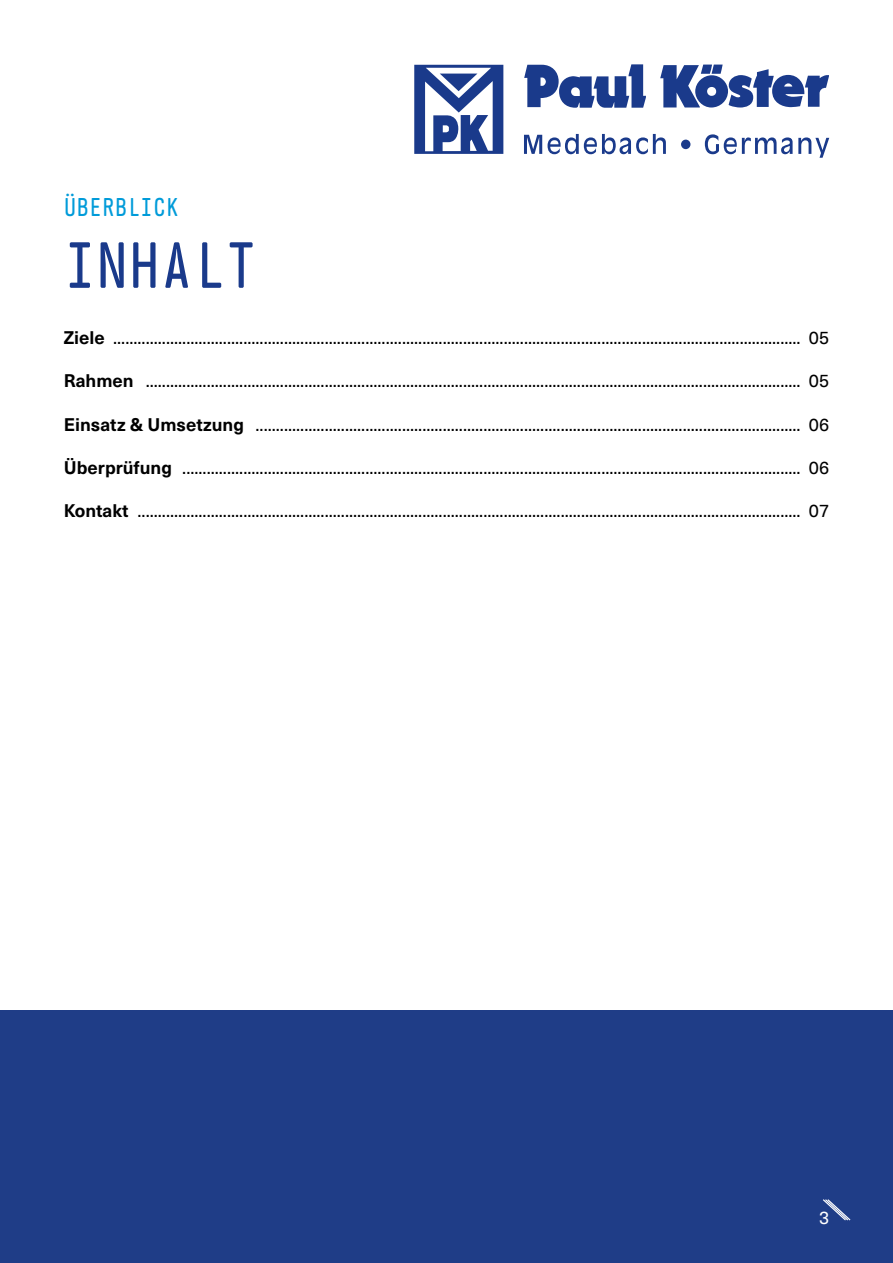
<style>
.page{position:relative;width:893px;height:1263px;background:#fff}
.page>*{position:absolute;margin:0;border:0;box-sizing:border-box;transform-origin:0 0}
.t1{font:64.5px "Generika Mono";color:#1a3a8b}
.t2{font:25.5px "Generika Mono";color:#009bd9}
.t3{font:18px "Neue Haas Unica W1 G";color:#000}
.t4{font:18px "Neue Haas Unica W1 G";color:#fff}
.s1{font-weight:700}
</style>
<div class="page">
<div style="left:0;top:1010px;width:893px;height:253px;background:#1f3d87"></div>
<svg style="left:414px;top:65px;width:89px;height:89px"></svg>
<svg style="left:524px;top:135px;width:18px;height:19px"></svg>
<svg style="left:548px;top:134px;width:118px;height:20px"></svg>
<div style="left:681px;top:140px;width:9px;height:9px;background:#1a3a8b;border-radius:50%"></div>
<svg style="left:705px;top:134px;width:124px;height:24px"></svg>
<svg style="left:524px;top:64px;width:122px;height:44px"></svg>
<svg style="left:660px;top:65px;width:169px;height:43px"></svg>
<svg style="left:823px;top:1199px;width:28px;height:22px"></svg>
<h2 class="t2" style="left:64px;top:191px;width:116px">ÜBERBLICK</h2>
<h1 class="t1" style="left:64px;top:226px;width:195px">INHALT</h1>
<p class="t3" style="left:64px;top:324px;width:767px"><span class="s1">Ziele</span> ......................................................................................................................................................................... 05</p>
<p class="t3" style="left:64px;top:368px;width:767px"><span class="s1">Rahmen</span> ................................................................................................................................................................. 05</p>
<p class="t3" style="left:64px;top:411px;width:767px"><span class="s1">Einsatz &amp; Umsetzung</span> ...................................................................................................................................... 06</p>
<p class="t3" style="left:64px;top:454px;width:767px"><span class="s1">Überprüfung</span> ........................................................................................................................................................ 06</p>
<p class="t3" style="left:64px;top:497px;width:767px"><span class="s1">Kontakt</span> ................................................................................................................................................................... 07</p>
<p class="t4" style="left:819px;top:1204px;width:12px">3</p>
</div>
